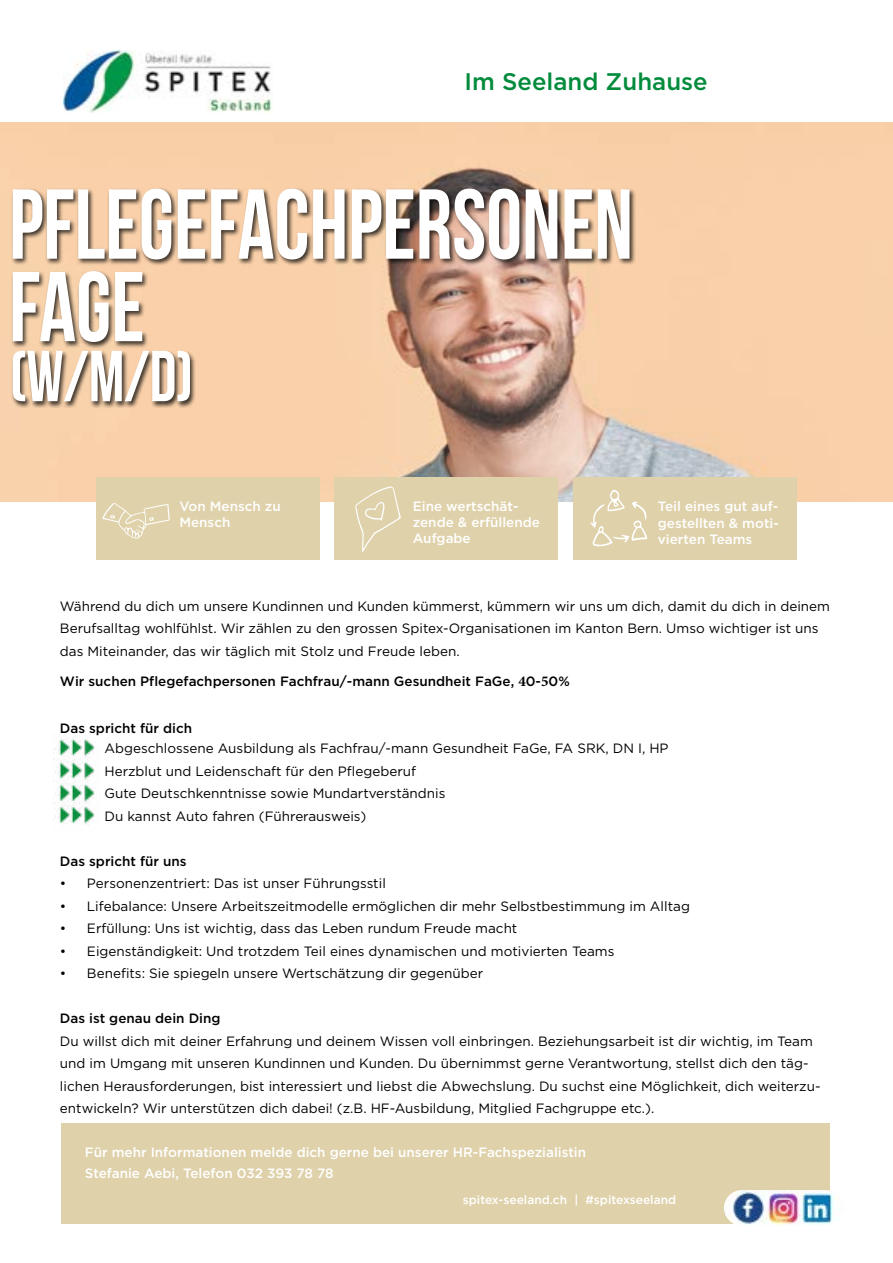
<style>
.page{position:relative;width:893px;height:1263px;background:#fff}
.page>*{position:absolute;margin:0;border:0;box-sizing:border-box;transform-origin:0 0}
.t1{font:500 24px "Gotham";color:#018b3b}
.t2{font:13.5px/22.5px "Gotham";color:#000}
.t3{font:500 13.5px/16.2px "Gotham";color:#fff}
.t4{font:500 13.5px "Gotham";color:#000}
.t5{font:500 12px "Gotham";color:#fff}
.s1{font-family:"Minion Pro";font-weight:700;font-size:15px}
</style>
<div class="page">
<img style="left:0;top:122px;width:893px;height:379px">
<img style="left:64px;top:51px;width:208px;height:62px">
<div style="left:61px;top:1123px;width:768px;height:101px;background:#dfd1aa"></div>
<img style="left:724px;top:1190px;width:120px;height:36px;border-radius:18px">
<img style="left:58px;top:734px;width:37px;height:23px">
<img style="left:58px;top:787px;width:37px;height:15px">
<img style="left:58px;top:757px;width:37px;height:30px">
<img style="left:58px;top:802px;width:37px;height:22px">
<div style="left:12px;top:187px;width:624px;height:221px;background:#000;opacity:.75"></div>
<svg style="left:13px;top:189px;width:616px;height:70px"></svg>
<svg style="left:13px;top:271px;width:129px;height:71px"></svg>
<svg style="left:13px;top:351px;width:177px;height:50px"></svg>
<div style="left:96px;top:477px;width:223px;height:82px;background:#dfd1aa"></div>
<div style="left:334px;top:477px;width:224px;height:82px;background:#dfd1aa"></div>
<div style="left:574px;top:477px;width:223px;height:82px;background:#dfd1aa"></div>
<svg style="left:355px;top:486px;width:46px;height:66px"></svg>
<svg style="left:590px;top:490px;width:57px;height:57px"></svg>
<svg style="left:102px;top:503px;width:68px;height:36px"></svg>
<h1 class="t1" style="left:465px;top:66px;width:245px">Im Seeland Zuhause</h1>
<p class="t3" style="left:179px;top:498px;width:103px">Von Mensch zu<br>Mensch</p>
<p class="t3" style="left:658px;top:498px;width:122px;text-align:justify">Teil eines gut auf&shy;gestellten &amp; moti&shy;vierten Teams</p>
<p class="t3" style="left:413px;top:498px;width:129px">Eine wertschät&shy;zende &amp; erfüllende<br>Aufgabe</p>
<p class="t2" style="left:60px;top:594px;width:772px">Während du dich um unsere Kundinnen und Kunden kümmerst, kümmern wir uns um dich, damit du dich in deinem<br>Berufsalltag wohlfühlst. Wir zählen zu den grossen Spitex-Organisationen im Kanton Bern. Umso wichtiger ist uns das Miteinander, das wir täglich mit Stolz und Freude leben.</p>
<p class="t4" style="left:60px;top:672px;width:511px">Wir suchen Pflegefachpersonen Fachfrau/-mann Gesundheit FaGe, <span class="s1">4</span>0-<span class="s1">5</span>0%</p>
<p class="t4" style="left:60px;top:719px;width:134px">Das spricht für dich</p>
<p class="t2" style="left:105px;top:737px;width:566px">Abgeschlossene Ausbildung als Fachfrau/-mann Gesundheit FaGe, FA SRK, DN I, HP Herzblut und Leidenschaft für den Pflegeberuf<br>Gute Deutschkenntnisse sowie Mundartverständnis<br>Du kannst Auto fahren (Führerausweis)</p>
<p class="t4" style="left:60px;top:852px;width:128px">Das spricht für uns</p>
<p class="t2" style="left:60px;top:872px;width:327px">• Personenzentriert: Das ist unser Führungsstil</p>
<p class="t2" style="left:60px;top:894px;width:631px">• Lifebalance: Unsere Arbeitszeitmodelle ermöglichen dir mehr Selbstbestimmung im Alltag</p>
<p class="t2" style="left:60px;top:917px;width:459px">• Erfüllung: Uns ist wichtig, dass das Leben rundum Freude macht</p>
<p class="t2" style="left:60px;top:939px;width:556px">• Eigenständigkeit: Und trotzdem Teil eines dynamischen und motivierten Teams</p>
<p class="t2" style="left:60px;top:962px;width:425px">• Benefits: Sie spiegeln unsere Wertschätzung dir gegenüber</p>
<p class="t4" style="left:60px;top:1010px;width:162px">Das ist genau dein Ding</p>
<p class="t2" style="left:60px;top:1029px;width:762px">Du willst dich mit deiner Erfahrung und deinem Wissen voll einbringen. Beziehungsarbeit ist dir wichtig, im Team und im Umgang mit unseren Kundinnen und Kunden. Du übernimmst gerne Verantwortung, stellst dich den täg&shy;lichen Herausforderungen, bist interessiert und liebst die Abwechslung. Du suchst eine Möglichkeit, dich weiterzu&shy;entwickeln? Wir unterstützen dich dabei! (z.B. HF-Ausbildung, Mitglied Fachgruppe etc.).</p>
<p class="t3" style="left:85px;top:1142px;width:503px;line-height:21px">Für mehr Informationen melde dich gerne bei unserer HR-Fachspezialistin<br>Stefanie Aebi, Telefon 032 393 78 78</p>
<p class="t5" style="left:463px;top:1192px;width:215px">spitex-seeland.ch | #spitexseeland</p>
</div>
